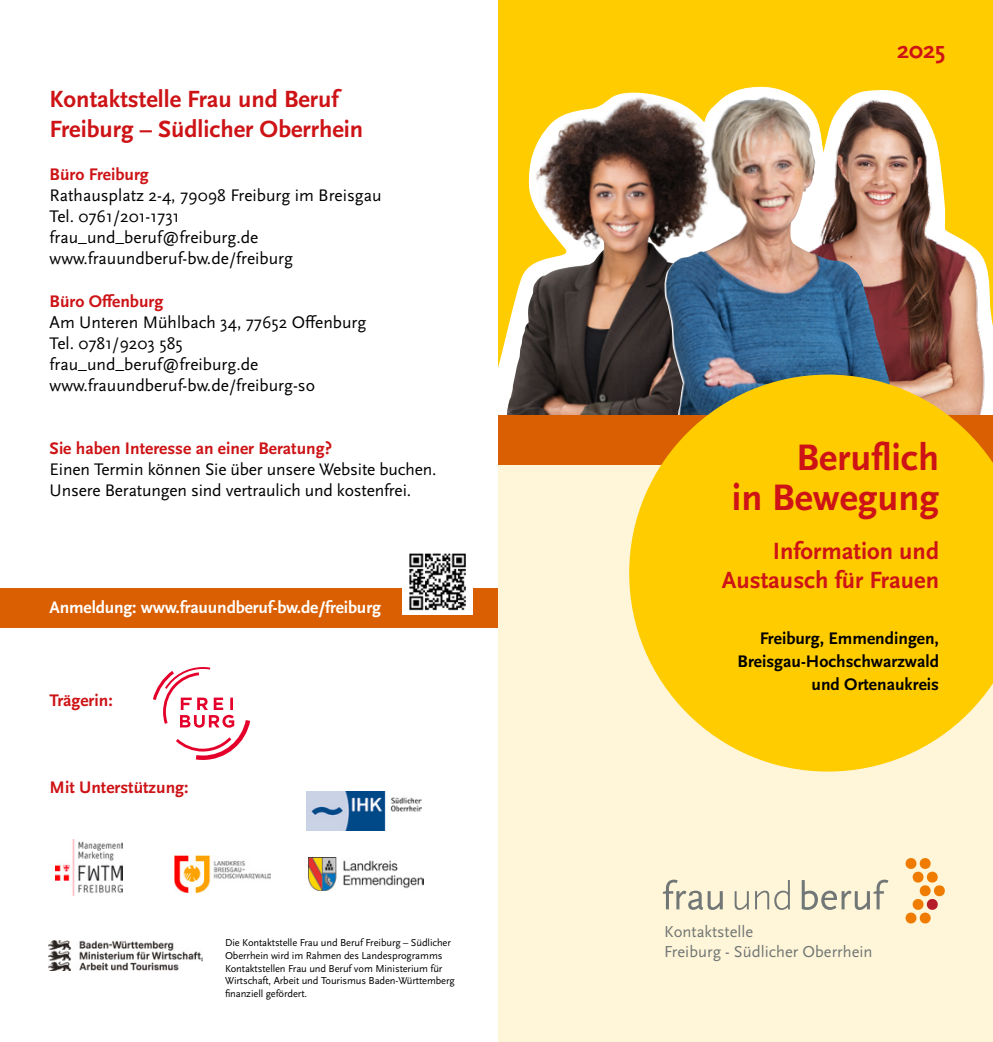
<style>
.page{position:relative;width:993px;height:1042px;background:#fff}
.page>*{position:absolute;margin:0;border:0;box-sizing:border-box;transform-origin:0 0}
.t1{font:700 38.5px/40.2px "Scala Sans OT";color:#cd1316;text-align:right}
.t2{font:700 24.5px/29.4px "Scala Sans OT";color:#cd1316;text-align:right}
.t3{font:17.5px/21px "Scala Sans OT";color:#000}
.t4{font:700 17.5px "Scala Sans OT";color:#cd1316}
.t5{font:700 17.5px/22.8px "Scala Sans OT";color:#000;text-align:right}
.t6{font:700 17.5px "Scala Sans OT";letter-spacing:-.01em;color:#fff}
.t7{font:16.62px/19.9px "Scala Sans OT";color:#717776}
.t8{font:10.5px/12.6px "Scala Sans OT";letter-spacing:-.01em;color:#000}
</style>
<div class="page">
<div style="left:498px;top:442px;width:494px;height:600px;background:#fff5d8"></div>
<div style="left:498px;top:0;width:494px;height:450px;background:#fc0"></div>
<img style="left:627px;top:86px;width:365px;height:289px">
<svg style="left:498px;top:93px;width:209px;height:322px"></svg>
<img style="left:506px;top:96px;width:217px;height:319px">
<img style="left:664px;top:97px;width:228px;height:278px">
<div style="left:498px;top:415px;width:494px;height:49px;background:#da5f02"></div>
<svg style="left:629px;top:375px;width:363px;height:396px;fill:#fc0"></svg>
<svg style="left:662px;top:879px;width:226px;height:31px"></svg>
<svg style="left:905px;top:858px;width:40px;height:66px"></svg>
<img style="left:308px;top:857px;width:116px;height:33px">
<img style="left:56px;top:839px;width:67px;height:56px">
<img style="left:174px;top:855px;width:96px;height:38px">
<img style="left:307px;top:791px;width:114px;height:39px">
<div style="left:0;top:588px;width:497px;height:40px;background:#da5f02"></div>
<img style="left:402px;top:553px;width:70px;height:61px">
<svg style="left:153px;top:667px;width:97px;height:93px"></svg>
<img style="left:48px;top:940px;width:154px;height:31px">
<h2 class="t2" style="left:50px;top:85px;width:315px;text-align:left">Kontaktstelle Frau und Beruf<br>Freiburg – Südlicher Oberrhein</h2>
<p class="t4" style="left:50px;top:164px;width:101px">Büro Freiburg</p>
<p class="t3" style="left:50px;top:185px;width:333px">Rathausplatz 2-4, 79098 Freiburg im Breisgau Tel. 0761/201-1731 frau_und_beruf@freiburg.de www.frauundberuf-bw.de/freiburg</p>
<p class="t4" style="left:50px;top:290px;width:115px">Büro Offenburg</p>
<p class="t3" style="left:50px;top:311px;width:318px">Am Unteren Mühlbach 34, 77652 Offenburg<br>Tel. 0781/9203 585 frau_und_beruf@freiburg.de www.frauundberuf-bw.de/freiburg-so</p>
<p class="t4" style="left:50px;top:437px;width:284px">Sie haben Interesse an einer Beratung?</p>
<p class="t3" style="left:50px;top:458px;width:388px">Einen Termin können Sie über unsere Website buchen.<br>Unsere Beratungen sind vertraulich und kostenfrei.</p>
<p class="t6" style="left:50px;top:597px;width:333px">Anmeldung: www.frauundberuf-bw.de/freiburg</p>
<p class="t4" style="left:50px;top:690px;width:65px">Trägerin:</p>
<p class="t4" style="left:50px;top:777px;width:140px">Mit Unterstützung:</p>
<p class="t8" style="left:225px;top:936px;width:231px">Die Kontaktstelle Frau und Beruf Freiburg – Südlicher Oberrhein wird im Rahmen des Landesprogramms Kontaktstellen Frau und Beruf vom Ministerium für Wirtschaft, Arbeit und Tourismus Baden-Württemberg finanziell gefördert.</p>
<h2 class="t2" style="left:896px;top:35px;width:50px">2025</h2>
<h1 class="t1" style="left:731px;top:437px;width:208px">Beruflich<br>in Bewegung</h1>
<h2 class="t2" style="left:721px;top:536px;width:219px">Information und<br>Austausch für Frauen</h2>
<p class="t5" style="left:737px;top:627px;width:203px">Freiburg, Emmendingen,<br>Breisgau-Hochschwarzwald und Ortenaukreis</p>
<p class="t7" style="left:664px;top:922px;width:210px">Kontaktstelle<br>Freiburg - Südlicher Oberrhein</p>
</div>
